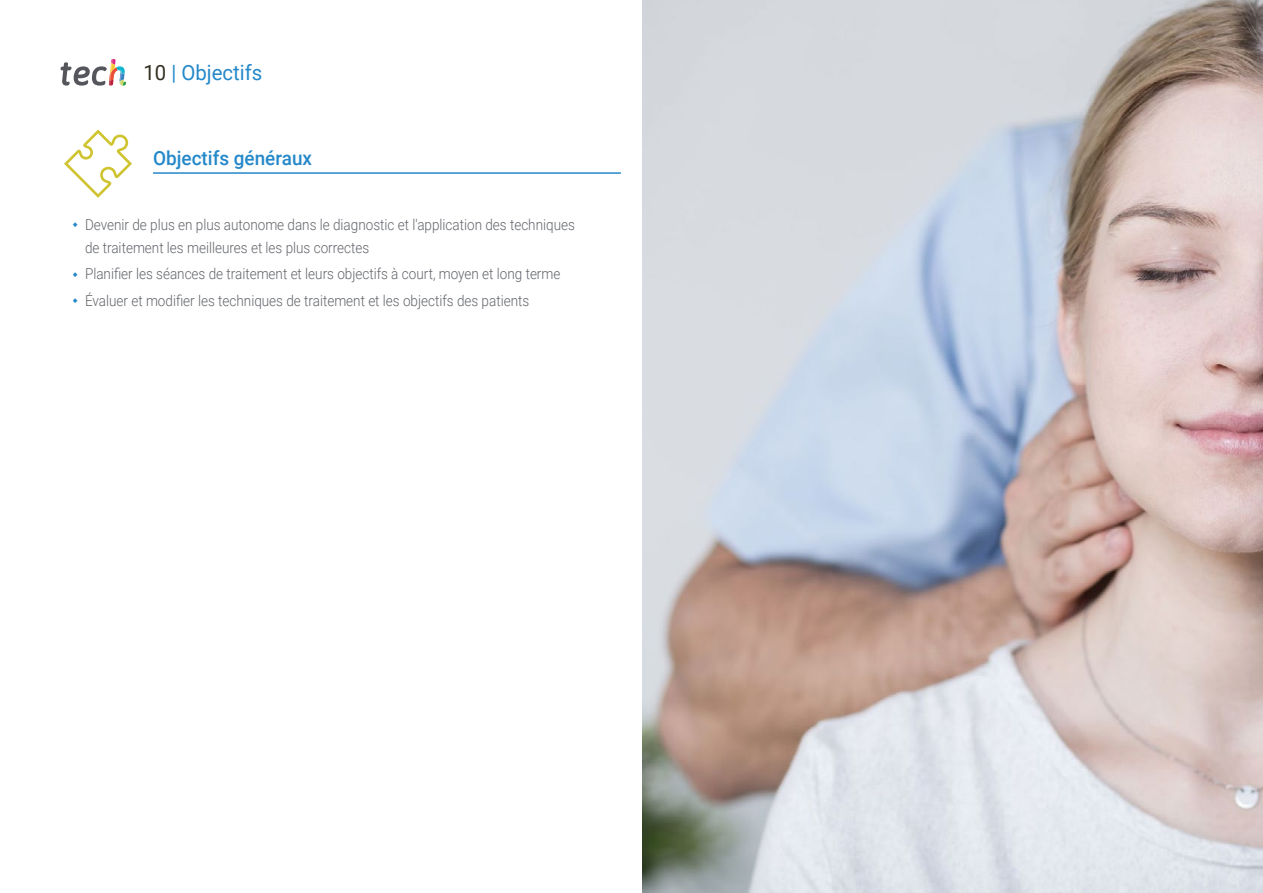
<style>
.page{position:relative;width:1263px;height:893px;background:#fff}
.page>*{position:absolute;margin:0;border:0;box-sizing:border-box;transform-origin:0 0}
.t1{font:21px "Roboto";color:#2488c9}
.t2{font:500 19.5px "Roboto";color:#2488c9}
.t3{font:300 15px/22.5px "Roboto";color:#61646a;scale:.9 1}
.s1{color:#312e20}
.s2{color:#2289cb}
</style>
<div class="page">
<hr style="left:153px;top:173px;width:468px;height:1px;background:#2488c9">
<svg style="left:64px;top:130px;width:68px;height:68px"></svg>
<img style="left:642px;top:0;width:621px;height:893px">
<svg style="left:61px;top:59px;width:65px;height:27px"></svg>
<h1 class="t1" style="left:144px;top:57px;width:120px"><span class="s1">10</span> <span class="s2">|</span> Objectifs</h1>
<h2 class="t2" style="left:153px;top:144px;width:160px">Objectifs généraux</h2>
<p class="t3" style="left:85px;top:213px;width:546px">Devenir de plus en plus autonome dans le diagnostic et l'application des techniques de traitement les meilleures et les plus correctes</p>
<p class="t3" style="left:85px;top:260px;width:530px;line-height:26.7px">Planifier les séances de traitement et leurs objectifs à court, moyen et long terme<br>Évaluer et modifier les techniques de traitement et les objectifs des patients</p>
</div>
